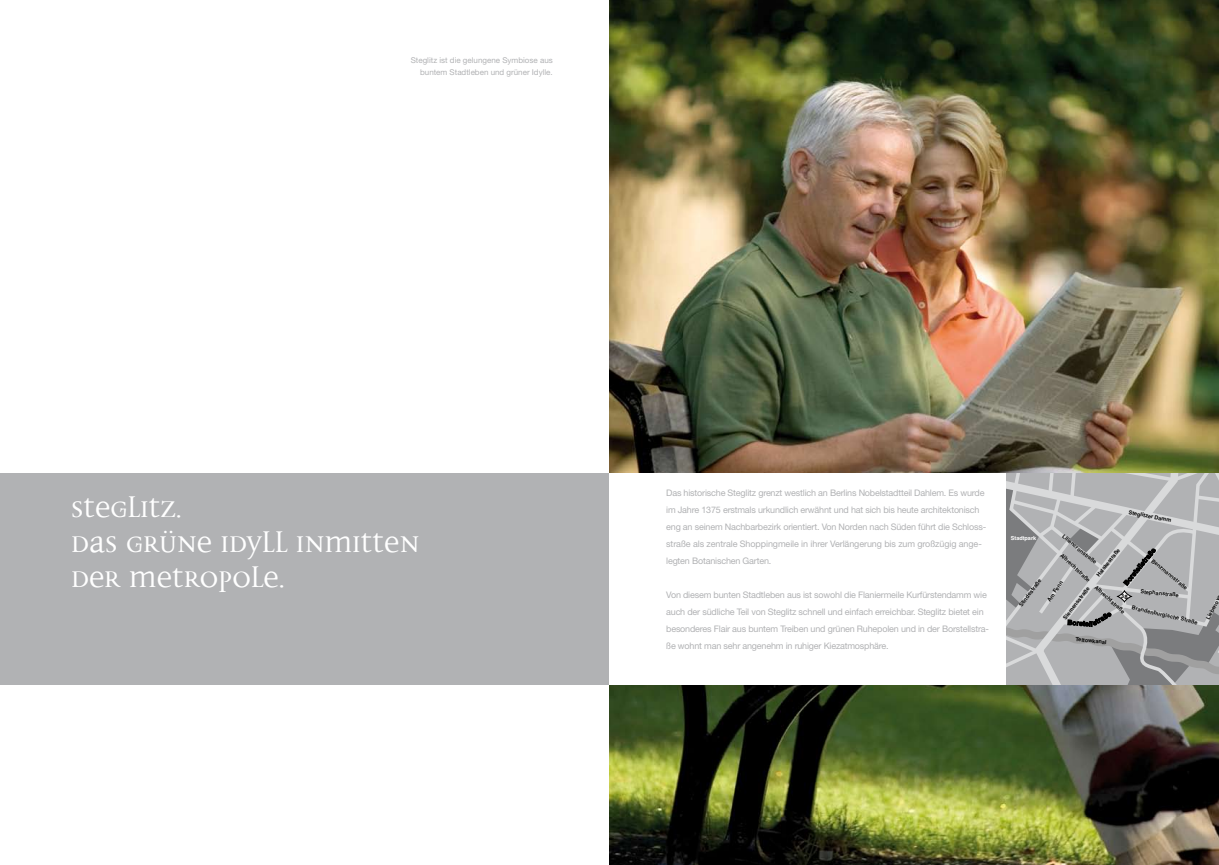
<style>
.page{position:relative;width:1219px;height:865px;background:#fff}
.page>*{position:absolute;margin:0;border:0;box-sizing:border-box;transform-origin:0 0}
.t1{font:500 45.9px "Disturbance G";letter-spacing:-.02em;color:#fff}
.t2{font:500 40px/35px "Disturbance G";letter-spacing:-.02em;color:#fff}
.t3{font:9px/17px "Helvetica Neue";letter-spacing:-.02em;color:#b1b2b4}
.t4{font:8px/12px "Helvetica Neue";color:#b1b2b4;text-align:right}
.t5{font:700 6px "Helvetica";color:#000}
.t6{font:700 5.5px "Helvetica";color:#000}
.t7{font:700 5.5px "Helvetica";color:#fff}
</style>
<div class="page">
<img style="left:609px;top:0;width:610px;height:865px">
<svg style="left:1006px;top:473px;width:213px;height:212px;background:#afb0b2"></svg>
<div style="left:0;top:473px;width:609px;height:212px;background:#b1b2b4"></div>
<div style="left:609px;top:473px;width:397px;height:212px;background:#fff"></div>
<p class="t4" style="left:411px;top:54px;width:144px">Steglitz ist die gelungene Symbiose aus buntem Stadtleben und grüner Idylle.</p>
<h2 class="t2" style="left:71px;top:489px;width:350px">Steglitz.<br>Das gr†ne Idyll inmitten der Metropole.</h2>
<p class="t3" style="left:666px;top:484px;width:322px">Das historische Steglitz grenzt westlich an Berlins Nobelstadtteil Dahlem. Es wurde im Jahre 1375 erstmals urkundlich erwähnt und hat sich bis heute architektonisch eng an seinem Nachbarbezirk orientiert. Von Norden nach Süden führt die Schloss&shy;straße als zentrale Shoppingmeile in ihrer Verlängerung bis zum großzügig ange&shy;legten Botanischen Garten.</p>
<p class="t3" style="left:666px;top:586px;width:324px">Von diesem bunten Stadtleben aus ist sowohl die Flaniermeile Kurfürstendamm wie auch der südliche Teil von Steglitz schnell und einfach erreichbar. Steglitz bietet ein besonderes Flair aus buntem Treiben und grünen Ruhepolen und in der Borstellstra&shy;ße wohnt man sehr angenehm in ruhiger Kiezatmosphäre.</p>
<h1 class="t1" style="left:71px;top:526px;width:102px">Micro</h1>
<p class="t6" style="left:1129px;top:508px;width:45px;rotate:11deg">Steglitzer Damm</p>
<p class="t6" style="left:1065px;top:533px;width:44px;rotate:40deg">Liliencronstraße</p>
<p class="t7" style="left:1011px;top:534px;width:27px">Stadtpark</p>
<p class="t6" style="left:1095px;top:574px;width:36px;rotate:-52deg">Halskestraße</p>
<p class="t6" style="left:1063px;top:551px;width:40px;rotate:43deg">Albrechtstraße</p>
<p class="t6" style="left:1154px;top:557px;width:46px;rotate:39deg">Benzmannstraße</p>
<p class="t6" style="left:1017px;top:604px;width:35px;rotate:-53deg">Stindestraße</p>
<p class="t6" style="left:1046px;top:599px;width:25px;rotate:-56deg">Am Fenn</p>
<p class="t6" style="left:1097px;top:583px;width:40px;rotate:42deg">Albrechtstraße</p>
<p class="t6" style="left:1141px;top:588px;width:40px;rotate:6deg">Stephanstraße</p>
<p class="t6" style="left:1062px;top:616px;width:41px;rotate:-52deg">Siemensstraße</p>
<p class="t5" style="left:1121px;top:592px;width:8px">38</p>
<p class="t6" style="left:1133px;top:604px;width:69px;rotate:13deg">Brandenburgische Straße</p>
<p class="t6" style="left:1076px;top:636px;width:33px;rotate:5deg">Teltowkanal</p>
<p class="t6" style="left:1205px;top:618px;width:27px;rotate:-64deg">Liebenow</p>
</div>
